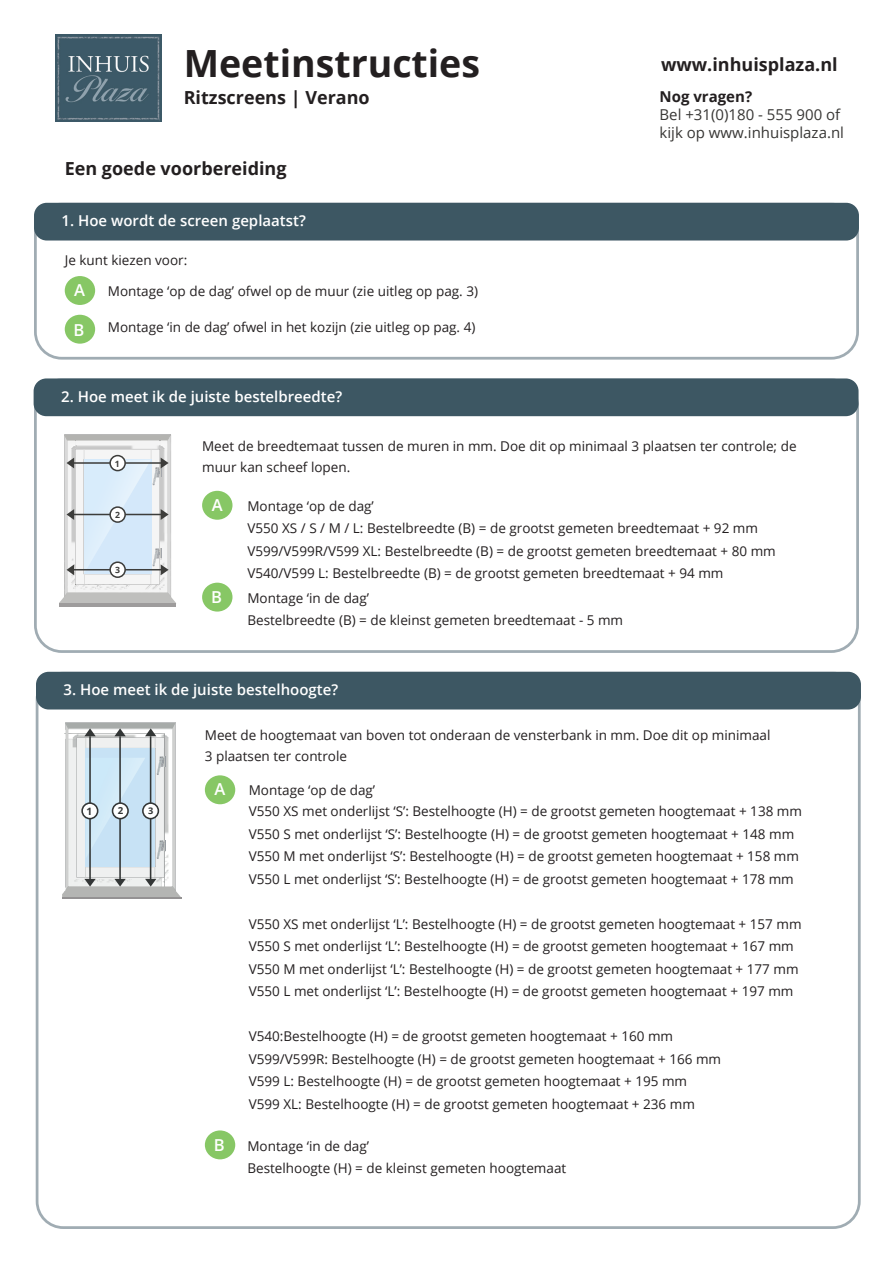
<style>
.page{position:relative;width:893px;height:1263px;background:#fff}
.page>*{position:absolute;margin:0;border:0;box-sizing:border-box;transform-origin:0 0}
.t1{font:700 37.5px "Open Sans";color:#231f20}
.t2{font:700 18px "Open Sans";color:#231f20}
.t3{font:600 16.5px "Open Sans";color:#fff}
.t4{font:600 15px "Open Sans";color:#fff}
.t5{font:15px/18px "Open Sans";color:#373634}
.t6{font:700 15px "Open Sans";color:#231f20}
.t7{font:13.5px/21px "Open Sans";color:#231f20}
.t8{font:700 10.2px "Open Sans";color:#333636}
.t9{font:700 9.75px "Open Sans";color:#333636}
.t10{font:700 9.15px "Open Sans";color:#333636}
.t11{font:700 8.7px "Open Sans";color:#3d3d3b}
</style>
<div class="page">
<img style="left:55px;top:34px;width:107px;height:88px">
<div style="left:34px;top:378px;width:825px;height:275px;border:3px solid #a0acb3;border-radius:26px"></div>
<svg style="left:60px;top:434px;width:116px;height:169px"></svg>
<hr style="left:60px;top:603px;width:116px;height:4px;background:#9e9c9c">
<hr style="left:62px;top:897px;width:119px;height:2px;background:#949293">
<svg style="left:62px;top:723px;width:119px;height:174px"></svg>
<div style="left:82px;top:803px;width:16px;height:16px;background:#fff;border-radius:50%"></div>
<div style="left:81px;top:802px;width:17px;height:17px;border:2px solid #333636;border-radius:50%"></div>
<div style="left:113px;top:803px;width:15px;height:16px;background:#fff;border-radius:50%"></div>
<div style="left:112px;top:802px;width:17px;height:17px;border:2px solid #333636;border-radius:50%"></div>
<div style="left:143px;top:803px;width:15px;height:16px;background:#fff;border-radius:50%"></div>
<div style="left:142px;top:802px;width:17px;height:17px;border:2px solid #333636;border-radius:50%"></div>
<div style="left:34px;top:203px;width:825px;height:157px;border:3px solid #a0acb3;border-radius:26px"></div>
<div style="left:65px;top:276px;width:30px;height:29px;background:#87c765;border-radius:50%"></div>
<div style="left:65px;top:315px;width:30px;height:29px;background:#87c765;border-radius:50%"></div>
<div style="left:202px;top:491px;width:30px;height:29px;background:#87c765;border-radius:50%"></div>
<div style="left:202px;top:583px;width:30px;height:29px;background:#87c765;border-radius:50%"></div>
<div style="left:205px;top:775px;width:30px;height:29px;background:#87c765;border-radius:50%"></div>
<div style="left:205px;top:1130px;width:30px;height:29px;background:#87c765;border-radius:50%"></div>
<div style="left:34px;top:203px;width:825px;height:37px;background:#3d5763;border-radius:13px"></div>
<div style="left:34px;top:378px;width:824px;height:38px;background:#3d5763;border-radius:13px"></div>
<div style="left:36px;top:672px;width:825px;height:37px;background:#3d5763;border-radius:13px"></div>
<p class="t1" style="left:184px;top:37px;width:298px">Meetinstructies</p>
<p class="t2" style="left:661px;top:52px;width:178px">www.inhuisplaza.nl</p>
<p class="t2" style="left:184px;top:85px;width:188px">Ritzscreens | Verano</p>
<p class="t2" style="left:65px;top:156px;width:223px">Een goede voorbereiding</p>
<p class="t4" style="left:62px;top:211px;width:246px">1. Hoe wordt de screen geplaatst?</p>
<p class="t7" style="left:65px;top:249px;width:124px">Je kunt kiezen voor:</p>
<p class="t7" style="left:108px;top:281px;width:372px">Montage ‘op de dag’ ofwel op de muur (zie uitleg op pag. 3)</p>
<p class="t3" style="left:74px;top:279px;width:12px">A</p>
<p class="t3" style="left:74px;top:318px;width:12px">B</p>
<p class="t7" style="left:108px;top:316px;width:369px">Montage ‘in de dag’ ofwel in het kozijn (zie uitleg op pag. 4)</p>
<p class="t4" style="left:61px;top:386px;width:282px">2. Hoe meet ik de juiste bestelbreedte?</p>
<p class="t6" style="left:659px;top:86px;width:94px">Nog vragen?</p>
<p class="t5" style="left:659px;top:105px;width:186px">Bel +31(0)180 - 555 900 of kijk op www.inhuisplaza.nl</p>
<p class="t11" style="left:115px;top:457px;width:6px">1</p>
<p class="t11" style="left:115px;top:508px;width:6px">2</p>
<p class="t11" style="left:115px;top:564px;width:6px">3</p>
<p class="t7" style="left:202px;top:435px;width:596px">Meet de breedtemaat tussen de muren in mm. Doe dit op minimaal 3 plaatsen ter controle; de muur kan scheef lopen.</p>
<p class="t3" style="left:212px;top:493px;width:12px">A</p>
<p class="t3" style="left:211px;top:586px;width:12px">B</p>
<p class="t7" style="left:247px;top:495px;width:128px">Montage ‘op de dag’</p>
<p class="t7" style="left:247px;top:518px;width:512px">V550 XS / S / M / L: Bestelbreedte (B) = de grootst gemeten breedtemaat + 92 mm</p>
<p class="t7" style="left:247px;top:540px;width:530px">V599/V599R/V599 XL: Bestelbreedte (B) = de grootst gemeten breedtemaat + 80 mm</p>
<p class="t7" style="left:247px;top:563px;width:477px">V540/V599 L: Bestelbreedte (B) = de grootst gemeten breedtemaat + 94 mm</p>
<p class="t7" style="left:247px;top:587px;width:123px">Montage ‘in de dag’</p>
<p class="t7" style="left:247px;top:610px;width:377px">Bestelbreedte (B) = de kleinst gemeten breedtemaat - 5 mm</p>
<p class="t4" style="left:64px;top:679px;width:276px">3. Hoe meet ik de juiste bestelhoogte?</p>
<p class="t8" style="left:87px;top:804px;width:7px">1</p>
<p class="t9" style="left:118px;top:804px;width:7px">2</p>
<p class="t10" style="left:148px;top:804px;width:7px">3</p>
<p class="t7" style="left:205px;top:724px;width:567px">Meet de hoogtemaat van boven tot onderaan de vensterbank in mm. Doe dit op minimaal<br>3 plaatsen ter controle</p>
<p class="t3" style="left:214px;top:778px;width:12px">A</p>
<p class="t3" style="left:214px;top:1134px;width:12px">B</p>
<p class="t7" style="left:249px;top:779px;width:128px">Montage ‘op de dag’</p>
<p class="t7" style="left:249px;top:800px;width:555px">V550 XS met onderlijst ‘S’: Bestelhoogte (H) = de grootst gemeten hoogtemaat + 138 mm</p>
<p class="t7" style="left:249px;top:823px;width:547px">V550 S met onderlijst ‘S’: Bestelhoogte (H) = de grootst gemeten hoogtemaat + 148 mm</p>
<p class="t7" style="left:249px;top:845px;width:552px">V550 M met onderlijst ‘S’: Bestelhoogte (H) = de grootst gemeten hoogtemaat + 158 mm</p>
<p class="t7" style="left:249px;top:868px;width:547px">V550 L met onderlijst ‘S’: Bestelhoogte (H) = de grootst gemeten hoogtemaat + 178 mm</p>
<p class="t7" style="left:249px;top:913px;width:554px">V550 XS met onderlijst ‘L’: Bestelhoogte (H) = de grootst gemeten hoogtemaat + 157 mm</p>
<p class="t7" style="left:249px;top:935px;width:547px">V550 S met onderlijst ‘L’: Bestelhoogte (H) = de grootst gemeten hoogtemaat + 167 mm</p>
<p class="t7" style="left:249px;top:958px;width:551px">V550 M met onderlijst ‘L’: Bestelhoogte (H) = de grootst gemeten hoogtemaat + 177 mm</p>
<p class="t7" style="left:249px;top:980px;width:546px">V550 L met onderlijst ‘L’: Bestelhoogte (H) = de grootst gemeten hoogtemaat + 197 mm</p>
<p class="t7" style="left:249px;top:1025px;width:426px">V540:Bestelhoogte (H) = de grootst gemeten hoogtemaat + 160 mm</p>
<p class="t7" style="left:249px;top:1048px;width:474px">V599/V599R: Bestelhoogte (H) = de grootst gemeten hoogtemaat + 166 mm</p>
<p class="t7" style="left:249px;top:1070px;width:440px">V599 L: Bestelhoogte (H) = de grootst gemeten hoogtemaat + 195 mm</p>
<p class="t7" style="left:249px;top:1093px;width:448px">V599 XL: Bestelhoogte (H) = de grootst gemeten hoogtemaat + 236 mm</p>
<p class="t7" style="left:247px;top:1135px;width:123px">Montage ‘in de dag’</p>
<p class="t7" style="left:247px;top:1157px;width:320px">Bestelhoogte (H) = de kleinst gemeten hoogtemaat</p>
</div>
